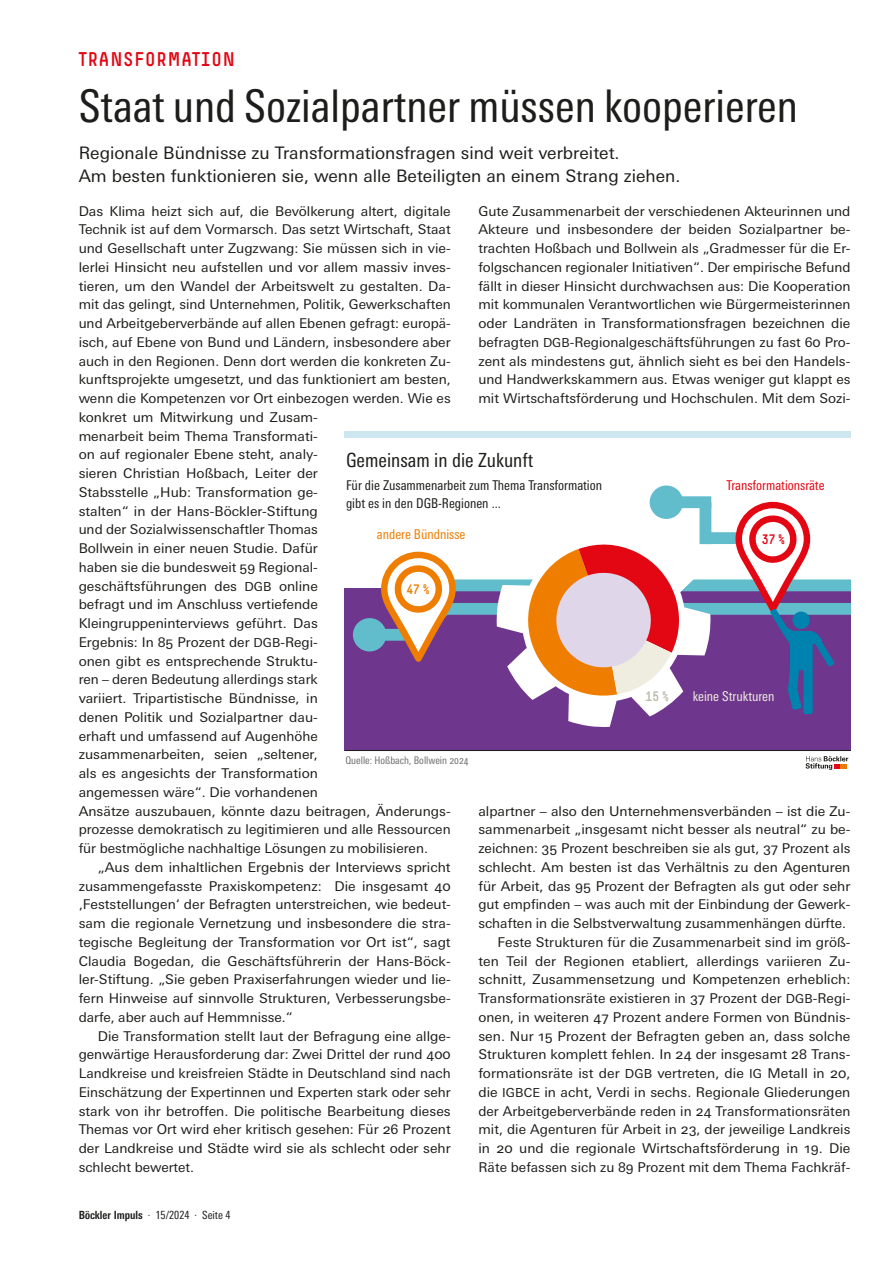
<style>
.page{position:relative;width:893px;height:1263px;background:#fff}
.page>*{position:absolute;margin:0;border:0;box-sizing:border-box;transform-origin:0 0}
._2__Head{font:condensed 45px "Univers Next Pro";color:#1d1d1b}
.t1{font:condensed 19.5px "Univers Next Pro";color:#1d1d1b}
._1__Stichwort{font:19.5px "Simple HBS";letter-spacing:.05em;color:#e30613}
._3__Vorspann{font:17.25px/22.5px "Univers Next Pro";color:#1d1d1b}
._4__Fließtext_stumpf{font:13.5px/18.8px "Univers Next Pro";color:#1d1d1b;text-align:justify}
._4__Fließtext{font:13.5px/18.8px "Univers Next Pro";color:#1d1d1b;text-align:justify}
.t2{font:condensed 13.5px/18px "Univers Next Pro";color:#1d1d1b}
.t3{font:condensed 13.5px "Univers Next Pro";color:#e30613}
.t4{font:condensed 13.5px "Univers Next Pro";color:#ef7d00}
.t5{font:condensed 13.5px "Univers Next Pro";color:#efede0}
.t6{font:13.5px "Simple HBS";color:#ef7d00}
.t7{font:13.5px "Simple HBS";color:#e30613}
.t8{font:13.5px "Simple HBS";color:#bcbaaa}
.t9{font:condensed 11.25px "Univers Next Pro";color:#1d1d1b}
.t10{font:condensed 10.5px "Univers Next Pro";color:#706f6f}
.s1{font-size:12.45px}
.s2{font-weight:700}
</style>
<div class="page">
<div style="left:345px;top:588px;width:506px;height:162px;background:#6e368c"></div>
<div style="left:442px;top:603px;width:409px;height:12px;background:#61bccb"></div>
<div style="left:411px;top:579px;width:440px;height:12px;background:#61bccb"></div>
<div style="left:706px;top:532px;width:33px;height:12px;background:#61bccb"></div>
<div style="left:669px;top:496px;width:42px;height:12px;background:#61bccb"></div>
<div style="left:699px;top:502px;width:12px;height:42px;background:#61bccb"></div>
<div style="left:650px;top:485px;width:33px;height:34px;background:#61bccb;border-radius:50%"></div>
<div style="left:353px;top:618px;width:33px;height:33px;background:#61bccb;border-radius:50%"></div>
<svg style="left:496px;top:513px;width:215px;height:214px;fill:#fff"></svg>
<svg style="left:519px;top:542px;width:171px;height:159px"></svg>
<svg style="left:378px;top:551px;width:86px;height:111px"></svg>
<svg style="left:732px;top:501px;width:102px;height:213px"></svg>
<div style="left:345px;top:431px;width:506px;height:7px;background:#cde6ef"></div>
<svg style="left:806px;top:756px;width:42px;height:14px"></svg>
<hr style="left:345px;top:750px;width:506px;height:1px;background:#1d1d1b">
<p class="_1__Stichwort" style="left:79px;top:48px;width:158px">TRANSFORMATION</p>
<p class="_2__Head" style="left:79px;top:80px;width:721px">Staat und Sozialpartner müssen kooperieren</p>
<p class="_3__Vorspann" style="left:79px;top:142px;width:603px">Regionale Bündnisse zu Transformationsfragen sind weit verbreitet.<br>Am besten funktionieren sie, wenn alle Beteiligten an einem Strang ziehen.</p>
<p class="_4__Fließtext_stumpf" style="left:79px;top:201px;width:374px;text-align:left">Das Klima heizt sich auf, die Bevölkerung altert, digitale Technik ist auf dem Vormarsch. Das setzt Wirtschaft, Staat und Gesellschaft unter Zugzwang: Sie müssen sich in vie&shy;lerlei Hinsicht neu aufstellen und vor allem massiv inves&shy;tieren, um den Wandel der Arbeitswelt zu gestalten. Da&shy;mit das gelingt, sind Unternehmen, Politik, Gewerkschaften und Arbeitgeberverbände auf allen Ebenen gefragt: europä&shy;isch, auf Ebene von Bund und Ländern, insbesondere aber auch in den Regionen. Denn dort werden die konkreten Zu&shy;kunftsprojekte umgesetzt, und das funktioniert am besten, wenn die Kompetenzen vor Ort einbezogen werden. Wie es konkret um Mitwirkung und Zusam-<br>menarbeit beim Thema Transformati-<br>on auf regionaler Ebene steht, analy-<br>sieren Christian Hoßbach, Leiter der<br>Stabsstelle „Hub: Transformation ge-<br>stalten“ in der Hans-Böckler-Stiftung<br>und der Sozialwissenschaftler Thomas<br>Bollwein in einer neuen Studie. Dafür<br>haben sie die bundesweit 59 Regional-<br>geschäftsführungen des <span class="s1">DGB</span> online<br>befragt und im Anschluss vertiefende Kleingruppeninterviews geführt. Das<br>Ergebnis: In 85 Prozent der <span class="s1">DGB</span>-Regi-<br>onen gibt es entsprechende Struktu-<br>ren – deren Bedeutung allerdings stark<br>variiert. Tripartistische Bündnisse, in<br>denen Politik und Sozialpartner dau-<br>erhaft und umfassend auf Augenhöhe<br>zusammenarbeiten, seien „seltener,<br>als es angesichts der Transformation<br>angemessen wäre“. Die vorhandenen<br>Ansätze auszubauen, könnte dazu beitragen, Änderungs&shy;prozesse demokratisch zu legitimieren und alle Ressourcen für bestmögliche nachhaltige Lösungen zu mobilisieren.</p>
<p class="_4__Fließtext" style="left:79px;top:858px;width:374px;text-indent:19px">„Aus dem inhaltlichen Ergebnis der Interviews spricht zusammengefasste Praxiskompetenz: Die insgesamt 40 ‚Feststellungen‘ der Befragten unterstreichen, wie bedeut&shy;sam die regionale Vernetzung und insbesondere die stra&shy;tegische Begleitung der Transformation vor Ort ist“, sagt Claudia Bogedan, die Geschäftsführerin der Hans-Böck&shy;ler-Stiftung. „Sie geben Praxiserfahrungen wieder und lie&shy;fern Hinweise auf sinnvolle Strukturen, Verbesserungsbe&shy;darfe, aber auch auf Hemmnisse.“</p>
<p class="_4__Fließtext" style="left:79px;top:1026px;width:374px;text-indent:19px">Die Transformation stellt laut der Befragung eine allge&shy;genwärtige Herausforderung dar: Zwei Drittel der rund 400<br>Landkreise und kreisfreien Städte in Deutschland sind nach Einschätzung der Expertinnen und Experten stark oder sehr stark von ihr betroffen. Die politische Bearbeitung dieses Themas vor Ort wird eher kritisch gesehen: Für 26 Prozent der Landkreise und Städte wird sie als schlecht oder sehr schlecht bewertet.</p>
<p class="_4__Fließtext_stumpf" style="left:478px;top:201px;width:374px">Gute Zusammenarbeit der verschiedenen Akteurinnen und Akteure und insbesondere der beiden Sozialpartner be&shy;trachten Hoßbach und Bollwein als „Gradmesser für die Er&shy;folgschancen regionaler Initiativen“. Der empirische Befund fällt in dieser Hinsicht durchwachsen aus: Die Kooperation mit kommunalen Verantwortlichen wie Bürgermeisterinnen oder Landräten in Transformationsfragen bezeichnen die befragten <span class="s1">DGB</span>-Regionalgeschäftsführungen zu fast 60 Pro&shy;zent als mindestens gut, ähnlich sieht es bei den Handels&shy;und Handwerkskammern aus. Etwas weniger gut klappt es mit Wirtschaftsförderung und Hochschulen. Mit dem Sozi-</p>
<p class="t1" style="left:346px;top:449px;width:189px">Gemeinsam in die Zukunft</p>
<p class="t2" style="left:346px;top:476px;width:258px">Für die Zusammenarbeit zum Thema Transformation gibt es in den DGB-Regionen ...</p>
<p class="t3" style="left:726px;top:477px;width:100px">Transformationsräte</p>
<p class="t4" style="left:377px;top:526px;width:90px">andere Bündnisse</p>
<p class="t7" style="left:762px;top:531px;width:25px">37 %</p>
<p class="t6" style="left:406px;top:582px;width:25px">47 %</p>
<p class="t5" style="left:693px;top:688px;width:83px">keine Strukturen</p>
<p class="t8" style="left:646px;top:688px;width:25px">15 %</p>
<p class="t10" style="left:345px;top:754px;width:125px">Quelle: Hoßbach, Bollwein 2024</p>
<p class="_4__Fließtext_stumpf" style="left:478px;top:801px;width:374px">alpartner – also den Unternehmensverbänden – ist die Zu&shy;sammenarbeit „insgesamt nicht besser als neutral“ zu be&shy;zeichnen: 35 Prozent beschreiben sie als gut, 37 Prozent als schlecht. Am besten ist das Verhältnis zu den Agenturen für Arbeit, das 95 Prozent der Befragten als gut oder sehr gut empfinden – was auch mit der Einbindung der Gewerk&shy;schaften in die Selbstverwaltung zusammenhängen dürfte.</p>
<p class="_4__Fließtext" style="left:478px;top:933px;width:374px;text-indent:19px">Feste Strukturen für die Zusammenarbeit sind im größ&shy;ten Teil der Regionen etabliert, allerdings variieren Zu&shy;schnitt, Zusammensetzung und Kompetenzen erheblich:<br>Transformationsräte existieren in 37 Prozent der <span class="s1">DGB</span>-Regi&shy;onen, in weiteren 47 Prozent andere Formen von Bündnis&shy;sen. Nur 15 Prozent der Befragten geben an, dass solche Strukturen komplett fehlen. In 24 der insgesamt 28 Trans&shy;formationsräte ist der <span class="s1">DGB</span> vertreten, die <span class="s1">IG</span> Metall in 20, die <span class="s1">IGBCE</span> in acht, Verdi in sechs. Regionale Gliederungen der Arbeitgeberverbände reden in 24 Transformationsräten mit, die Agenturen für Arbeit in 23, der jeweilige Landkreis in 20 und die regionale Wirtschaftsförderung in 19. Die Räte befassen sich zu 89 Prozent mit dem Thema Fachkräf-</p>
<p class="t9" style="left:79px;top:1208px;width:153px"><span class="s2">Böckler Impuls</span> · 15/2024 · Seite 4</p>
</div>
